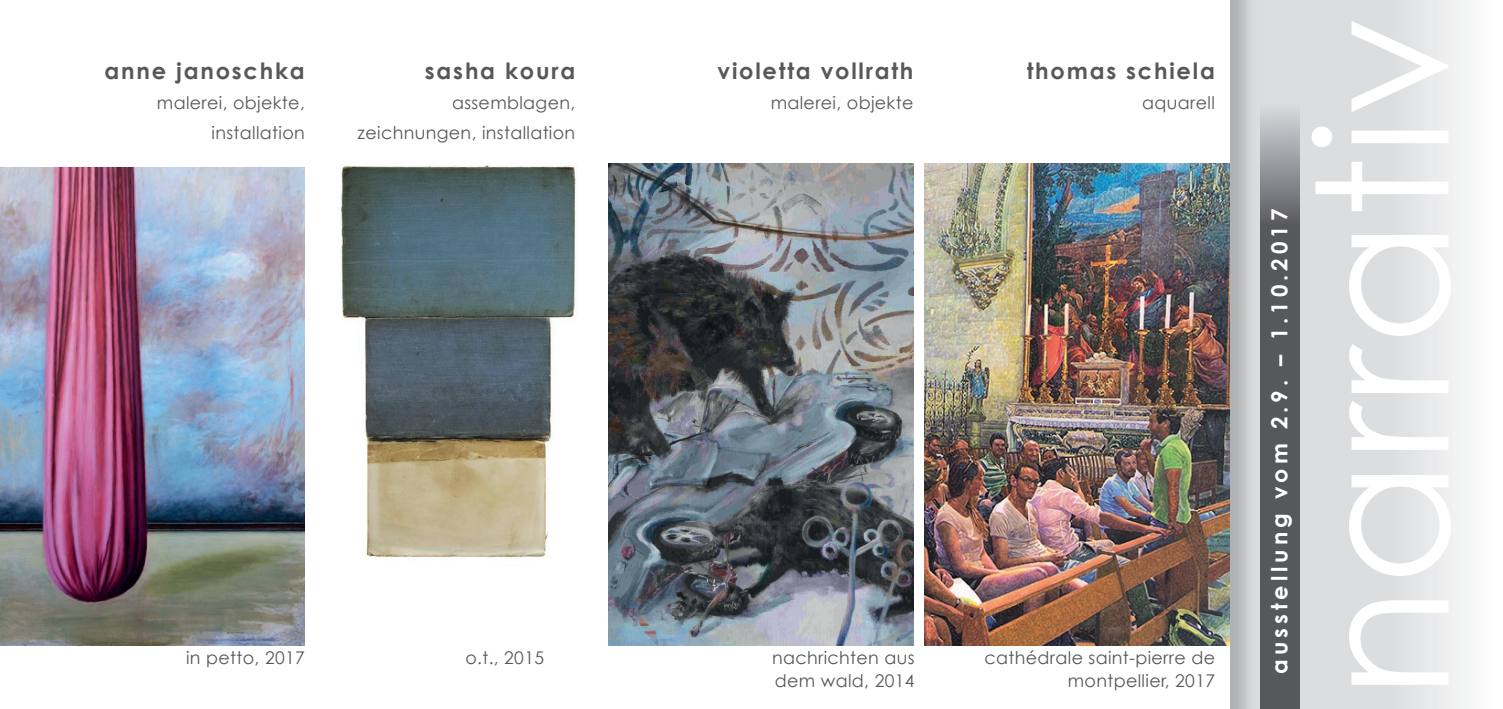
<style>
.page{position:relative;width:1503px;height:709px;background:#fff}
.page>*{position:absolute;margin:0;border:0;box-sizing:border-box;transform-origin:0 0}
.t1{font:182.5px "Century Gothic";letter-spacing:.01em;color:#fff}
.t2{font:700 22.5px "Century Gothic";letter-spacing:.08em;color:#57585a}
.t3{font:700 22.25px "Century Gothic";letter-spacing:.18em;color:#fff}
.t4{font:17.5px/30px "Century Gothic";letter-spacing:.02em;color:#57585a;text-align:right}
</style>
<div class="page">
<svg style="left:1257px;top:0;width:208px;height:709px;background:#e0e1e3"></svg>
<img style="left:1229px;top:0;width:28px;height:709px">
<img style="left:1260px;top:69px;width:39px;height:640px">
<img style="left:0;top:167px;width:305px;height:478px">
<img style="left:608px;top:163px;width:305px;height:482px">
<img style="left:924px;top:163px;width:305px;height:482px">
<img style="left:341px;top:164px;width:235px;height:394px">
<p class="t2" style="left:104px;top:57px;width:202px">anne janoschka</p>
<p class="t4" style="left:157px;top:88px;width:149px">malerei, objekte, installation</p>
<p class="t2" style="left:425px;top:57px;width:152px">sasha koura</p>
<p class="t4" style="left:357px;top:88px;width:219px">assemblagen, zeichnungen, installation</p>
<p class="t2" style="left:717px;top:57px;width:197px">violetta vollrath</p>
<p class="t4" style="left:770px;top:88px;width:144px">malerei, objekte</p>
<p class="t2" style="left:1026px;top:57px;width:190px">thomas schiela</p>
<p class="t4" style="left:1142px;top:88px;width:74px">aquarell</p>
<p class="t4" style="left:186px;top:642px;width:120px">in petto, 2017</p>
<p class="t4" style="left:772px;top:646px;width:144px;line-height:22.5px;text-align:left">nachrichten aus dem wald, 2014</p>
<p class="t4" style="left:984px;top:646px;width:232px;line-height:22.5px">cathédrale saint-pierre de montpellier, 2017</p>
<p class="t4" style="left:465px;top:642px;width:80px">o.t., 2015</p>
<p class="t3" style="left:1265px;top:674px;width:466px;rotate:-90deg">ausstellung vom 2.9. – 1.10.2017</p>
<h1 class="t1" style="left:1271px;top:698px;width:684px;rotate:-90deg">narrativ</h1>
</div>
